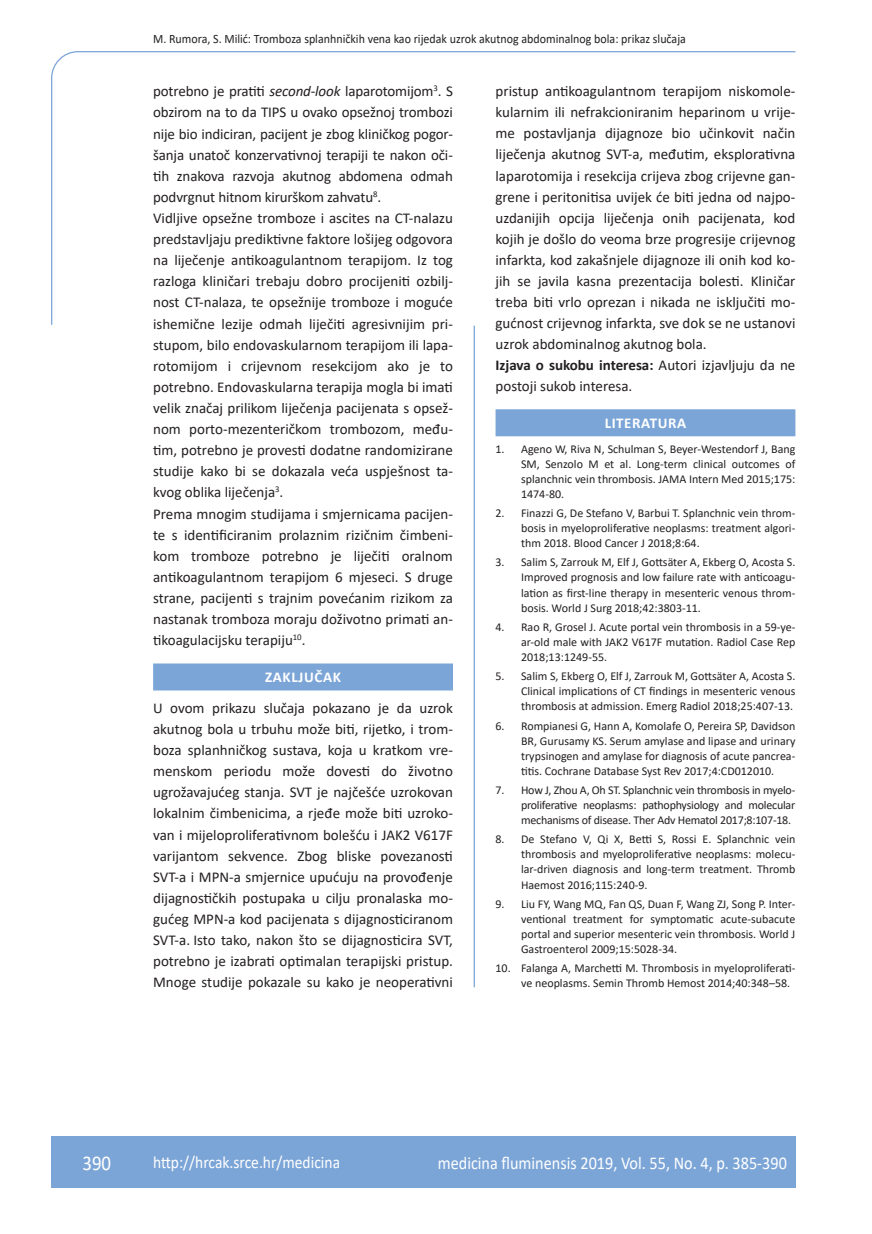
<style>
.page{position:relative;width:872px;height:1234px;background:#fff}
.page>*{position:absolute;margin:0;border:0;box-sizing:border-box;transform-origin:0 0}
.t1{font:21px "Calibri";color:#fff;scale:.9 1}
.t2{font:18px "Calibri";color:#fff;scale:.9 1}
.t3{font:17.25px "Calibri";color:#fff;scale:.9 1}
.osnovni_tekst{font:15px/21.1px "Calibri";color:#231f20;text-align:justify}
.naslov_ruler{font:700 15px "Calibri";letter-spacing:.04em;color:#fff}
.glava{font:12.75px "Calibri";color:#231f20;scale:.94 1}
.literatura{font:12px/15px "Calibri";color:#231f20;text-align:justify}
.s1{font-style:italic}
.s2{font-weight:700}
</style>
<div class="page">
<svg style="left:51px;top:51px;width:745px;height:274px"></svg>
<hr style="left:473px;top:325px;width:2px;height:662px;background:#7ca5d7">
<div style="left:51px;top:1135px;width:744px;height:51px;background:#7ca5d7"></div>
<div style="left:153px;top:663px;width:300px;height:27px;background:#7ca5d7"></div>
<div style="left:495px;top:409px;width:300px;height:27px;background:#7ca5d7"></div>
<p class="glava" style="left:153px;top:29px;width:568px">M. Rumora, S. Milić: Tromboza splanhničkih vena kao rijedak uzrok akutnog abdominalnog bola: prikaz slučaja</p>
<p class="osnovni_tekst" style="left:153px;top:80px;width:301px">potrebno je pratiti <span class="s1">second-look</span> laparotomijom<sup>3</sup>. S obzirom na to da TIPS u ovako opsežnoj trombozi nije bio indiciran, pacijent je zbog kliničkog pogor&shy;šanja unatoč konzervativnoj terapiji te nakon oči&shy;tih znakova razvoja akutnog abdomena odmah podvrgnut hitnom kirurškom zahvatu<sup>8</sup>.</p>
<p class="osnovni_tekst" style="left:153px;top:207px;width:301px">Vidljive opsežne tromboze i ascites na CT-nalazu predstavljaju prediktivne faktore lošijeg odgovora na liječenje antikoagulantnom terapijom. Iz tog razloga kliničari trebaju dobro procijeniti ozbilj&shy;nost CT-nalaza, te opsežnije tromboze i moguće ishemične lezije odmah liječiti agresivnijim pri&shy;stupom, bilo endovaskularnom terapijom ili lapa&shy;rotomijom i crijevnom resekcijom ako je to potrebno. Endovaskularna terapija mogla bi imati velik značaj prilikom liječenja pacijenata s opsež&shy;nom porto-mezenteričkom trombozom, među&shy;tim, potrebno je provesti dodatne randomizirane studije kako bi se dokazala veća uspješnost ta&shy;kvog oblika liječenja<sup>3</sup>.</p>
<p class="osnovni_tekst" style="left:153px;top:502px;width:301px">Prema mnogim studijama i smjernicama pacijen&shy;te s identificiranim prolaznim rizičnim čimbeni&shy;kom tromboze potrebno je liječiti oralnom antikoagulantnom terapijom 6 mjeseci. S druge strane, pacijenti s trajnim povećanim rizikom za nastanak tromboza moraju doživotno primati an&shy;tikoagulacijsku terapiju<sup>10</sup>.</p>
<p class="naslov_ruler" style="left:265px;top:666px;width:77px">ZAKLJUČAK</p>
<p class="osnovni_tekst" style="left:153px;top:696px;width:301px">U ovom prikazu slučaja pokazano je da uzrok akutnog bola u trbuhu može biti, rijetko, i trom&shy;boza splanhničkog sustava, koja u kratkom vre&shy;menskom periodu može dovesti do životno ugrožavajućeg stanja. SVT je najčešće uzrokovan lokalnim čimbenicima, a rjeđe može biti uzroko&shy;van i mijeloproliferativnom bolešću i JAK2 V617F varijantom sekvence. Zbog bliske povezanosti SVT-a i MPN-a smjernice upućuju na provođenje dijagnostičkih postupaka u cilju pronalaska mo&shy;gućeg MPN-a kod pacijenata s dijagnosticiranom SVT-a. Isto tako, nakon što se dijagnosticira SVT, potrebno je izabrati optimalan terapijski pristup.<br>Mnoge studije pokazale su kako je neoperativni</p>
<p class="osnovni_tekst" style="left:495px;top:80px;width:301px">pristup antikoagulantnom terapijom niskomole&shy;kularnim ili nefrakcioniranim heparinom u vrije&shy;me postavljanja dijagnoze bio učinkovit način liječenja akutnog SVT-a, međutim, eksplorativna laparotomija i resekcija crijeva zbog crijevne gan&shy;grene i peritonitisa uvijek će biti jedna od najpo&shy;uzdanijih opcija liječenja onih pacijenata, kod kojih je došlo do veoma brze progresije crijevnog infarkta, kod zakašnjele dijagnoze ili onih kod ko&shy;jih se javila kasna prezentacija bolesti. Kliničar treba biti vrlo oprezan i nikada ne isključiti mo&shy;gućnost crijevnog infarkta, sve dok se ne ustanovi uzrok abdominalnog akutnog bola.</p>
<p class="osnovni_tekst" style="left:495px;top:354px;width:301px"><span class="s2">Izjava o sukobu interesa:</span> Autori izjavljuju da ne postoji sukob interesa.</p>
<p class="naslov_ruler" style="left:604px;top:412px;width:83px">LITERATURA</p>
<p class="literatura" style="left:521px;top:440px;width:276px;text-indent:-26px">1. Ageno W, Riva N, Schulman S, Beyer-Westendorf J, Bang SM, Senzolo M et al. Long-term clinical outcomes of splanchnic vein thrombosis. JAMA Intern Med 2015;175:<br>1474-80.</p>
<p class="literatura" style="left:521px;top:505px;width:276px;text-indent:-26px">2. Finazzi G, De Stefano V, Barbui T. Splanchnic vein throm&shy;bosis in myeloproliferative neoplasms: treatment algori&shy;thm 2018. Blood Cancer J 2018;8:64.</p>
<p class="literatura" style="left:521px;top:554px;width:276px;text-indent:-26px">3. Salim S, Zarrouk M, Elf J, Gottsäter A, Ekberg O, Acosta S.<br>Improved prognosis and low failure rate with anticoagu&shy;lation as first-line therapy in mesenteric venous throm&shy;bosis. World J Surg 2018;42:3803-11.</p>
<p class="literatura" style="left:521px;top:619px;width:276px;text-indent:-26px">4. Rao R, Grosel J. Acute portal vein thrombosis in a 59-ye&shy;ar-old male with JAK2 V617F mutation. Radiol Case Rep 2018;13:1249-55.</p>
<p class="literatura" style="left:521px;top:668px;width:276px;text-indent:-26px">5. Salim S, Ekberg O, Elf J, Zarrouk M, Gottsäter A, Acosta S.<br>Clinical implications of CT findings in mesenteric venous thrombosis at admission. Emerg Radiol 2018;25:407-13.</p>
<p class="literatura" style="left:521px;top:717px;width:276px;text-indent:-26px">6. Rompianesi G, Hann A, Komolafe O, Pereira SP, Davidson BR, Gurusamy KS. Serum amylase and lipase and urinary trypsinogen and amylase for diagnosis of acute pancrea&shy;titis. Cochrane Database Syst Rev 2017;4:CD012010.</p>
<p class="literatura" style="left:521px;top:782px;width:276px;text-indent:-26px">7. How J, Zhou A, Oh ST. Splanchnic vein thrombosis in myelo&shy;proliferative neoplasms: pathophysiology and molecular mechanisms of disease. Ther Adv Hematol 2017;8:107-18.</p>
<p class="literatura" style="left:521px;top:831px;width:276px;text-indent:-26px">8. De Stefano V, Qi X, Betti S, Rossi E. Splanchnic vein thrombosis and myeloproliferative neoplasms: molecu&shy;lar-driven diagnosis and long-term treatment. Thromb Haemost 2016;115:240-9.</p>
<p class="literatura" style="left:521px;top:895px;width:276px;text-indent:-26px">9. Liu FY, Wang MQ, Fan QS, Duan F, Wang ZJ, Song P. Inter&shy;ventional treatment for symptomatic acute-subacute portal and superior mesenteric vein thrombosis. World J Gastroenterol 2009;15:5028-34.</p>
<p class="literatura" style="left:521px;top:960px;width:276px;text-indent:-26px">10. Falanga A, Marchetti M. Thrombosis in myeloproliferati&shy;ve neoplasms. Semin Thromb Hemost 2014;40:348–58.</p>
<p class="t1" style="left:82px;top:1147px;width:33px">390</p>
<p class="t3" style="left:153px;top:1149px;width:209px">http://hrcak.srce.hr/medicina</p>
<p class="t2" style="left:438px;top:1149px;width:389px">medicina fluminensis 2019, Vol. 55, No. 4, p. 385-390</p>
</div>
